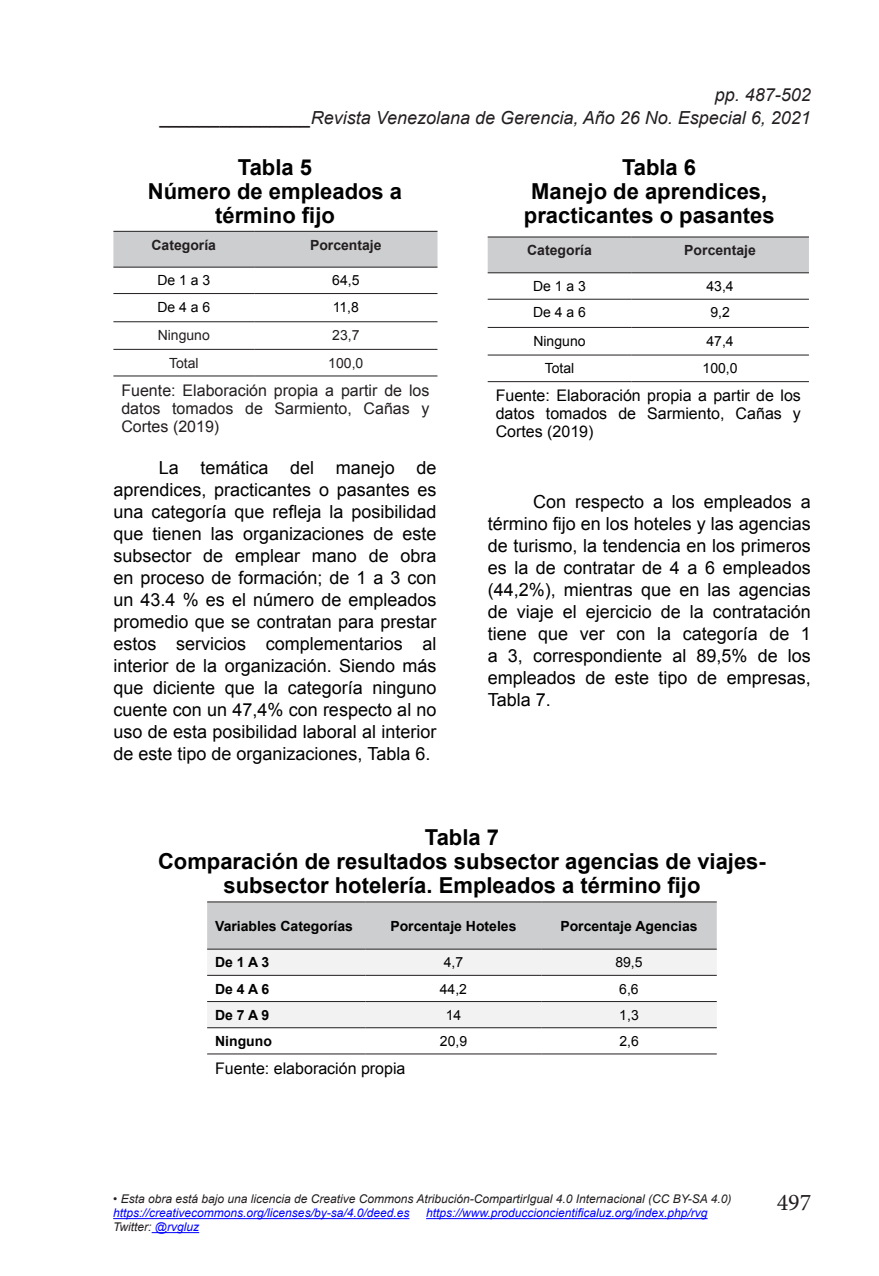
<style>
.page{position:relative;width:879px;height:1276px;background:#fff}
.page>*{position:absolute;margin:0;border:0;box-sizing:border-box;transform-origin:0 0}
.t1{font:24px "Minion Pro";color:#231f20}
.t2{font:700 22px/24px "Arial";color:#000;text-align:center}
.t3{font:18px/22px "Arial";color:#000;text-align:justify}
.t4{font:italic 18px "Arial";color:#231f20}
.t5{font:16px/18px "Arial";color:#000;text-align:justify}
.t6{font:16px/18px "Arial";color:#231f20;text-align:justify}
.t7{font:14px "Arial";color:#000}
.t8{font:700 14px "Arial";color:#000}
.t9{font:700 14px "Arial";color:#231f20}
.t10{font:14px "Arial";color:#231f20}
.t11{font:italic 12px "Arial";color:#231f20}
.t12{font:italic 12px "Arial";color:#00f}
.s1{color:#fff}
.s2{color:#00f}
</style>
<div class="page">
<hr style="left:113px;top:1218px;width:296px;height:1px;background:#00f">
<hr style="left:426px;top:1218px;width:281px;height:1px;background:#00f">
<hr style="left:152px;top:1232px;width:47px;height:1px;background:#00f">
<div style="left:113px;top:232px;width:324px;height:35px;background:#cdced0"></div>
<hr style="left:113px;top:231px;width:141px;height:1px;background:#231f20">
<hr style="left:254px;top:231px;width:183px;height:1px;background:#231f20">
<hr style="left:113px;top:267px;width:141px;height:1px;background:#231f20">
<hr style="left:254px;top:267px;width:183px;height:1px;background:#231f20">
<hr style="left:113px;top:293px;width:141px;height:1px;background:#231f20">
<hr style="left:254px;top:293px;width:183px;height:1px;background:#231f20">
<hr style="left:113px;top:321px;width:141px;height:1px;background:#231f20">
<hr style="left:254px;top:321px;width:183px;height:1px;background:#231f20">
<hr style="left:113px;top:349px;width:141px;height:1px;background:#231f20">
<hr style="left:254px;top:349px;width:183px;height:1px;background:#231f20">
<hr style="left:113px;top:375px;width:141px;height:1px;background:#231f20">
<hr style="left:254px;top:375px;width:183px;height:1px;background:#231f20">
<div style="left:488px;top:237px;width:321px;height:35px;background:#cdced0"></div>
<hr style="left:488px;top:236px;width:143px;height:1px;background:#231f20">
<hr style="left:631px;top:236px;width:178px;height:1px;background:#231f20">
<hr style="left:488px;top:272px;width:143px;height:1px;background:#231f20">
<hr style="left:631px;top:272px;width:178px;height:1px;background:#231f20">
<hr style="left:488px;top:299px;width:143px;height:1px;background:#231f20">
<hr style="left:631px;top:299px;width:178px;height:1px;background:#231f20">
<hr style="left:488px;top:327px;width:143px;height:1px;background:#231f20">
<hr style="left:631px;top:327px;width:178px;height:1px;background:#231f20">
<hr style="left:488px;top:354px;width:143px;height:1px;background:#231f20">
<hr style="left:631px;top:354px;width:178px;height:1px;background:#231f20">
<hr style="left:488px;top:381px;width:143px;height:1px;background:#231f20">
<hr style="left:631px;top:381px;width:178px;height:1px;background:#231f20">
<svg style="left:207px;top:902px;width:510px;height:125px"></svg>
<hr style="left:207px;top:901px;width:159px;height:1px;background:#231f20">
<hr style="left:366px;top:901px;width:175px;height:1px;background:#231f20">
<hr style="left:541px;top:901px;width:176px;height:1px;background:#231f20">
<hr style="left:207px;top:948px;width:159px;height:1px;background:#231f20">
<hr style="left:366px;top:948px;width:175px;height:1px;background:#231f20">
<hr style="left:541px;top:948px;width:176px;height:1px;background:#231f20">
<hr style="left:207px;top:975px;width:159px;height:1px;background:#231f20">
<hr style="left:366px;top:975px;width:175px;height:1px;background:#231f20">
<hr style="left:541px;top:975px;width:176px;height:1px;background:#231f20">
<hr style="left:207px;top:1001px;width:159px;height:1px;background:#231f20">
<hr style="left:366px;top:1001px;width:175px;height:1px;background:#231f20">
<hr style="left:541px;top:1001px;width:176px;height:1px;background:#231f20">
<hr style="left:207px;top:1027px;width:159px;height:1px;background:#231f20">
<hr style="left:366px;top:1027px;width:175px;height:1px;background:#231f20">
<hr style="left:541px;top:1027px;width:176px;height:1px;background:#231f20">
<hr style="left:207px;top:1053px;width:159px;height:1px;background:#231f20">
<hr style="left:366px;top:1053px;width:175px;height:1px;background:#231f20">
<hr style="left:541px;top:1053px;width:176px;height:1px;background:#231f20">
<p class="t4" style="left:715px;top:83px;width:98px">pp. 487-502</p>
<p class="t4" style="left:161px;top:106px;width:652px">_______________Revista Venezolana de Gerencia, Año 26 No. Especial 6, 2021</p>
<p class="t2" style="left:148px;top:156px;width:256px">Tabla 5<br>Número de empleados a término fijo</p>
<p class="t9" style="left:151px;top:235px;width:66px">Categoría</p>
<p class="t9" style="left:310px;top:235px;width:73px">Porcentaje</p>
<p class="t7" style="left:157px;top:271px;width:54px">De 1 a 3</p>
<p class="t7" style="left:332px;top:271px;width:29px">64,5</p>
<p class="t7" style="left:157px;top:298px;width:54px">De 4 a 6</p>
<p class="t7" style="left:333px;top:298px;width:28px">11,8</p>
<p class="t10" style="left:158px;top:326px;width:54px">Ninguno</p>
<p class="t10" style="left:332px;top:326px;width:29px">23,7</p>
<p class="t10" style="left:169px;top:353px;width:31px">Total</p>
<p class="t10" style="left:328px;top:353px;width:37px">100,0</p>
<p class="t6" style="left:121px;top:381px;width:309px">Fuente: Elaboración propia a partir de los datos tomados de Sarmiento, Cañas y Cortes (2019)</p>
<p class="t3" style="left:113px;top:456px;width:325px;text-indent:45px">La temática del manejo de aprendices, practicantes o pasantes es una categoría que refleja la posibilidad que tienen las organizaciones de este subsector de emplear mano de obra en proceso de formación; de 1 a 3 con un 43.4 % es el número de empleados promedio que se contratan para prestar estos servicios complementarios al interior de la organización. Siendo más que diciente que la categoría ninguno cuente con un 47,4% con respecto al no uso de esta posibilidad laboral al interior de este tipo de organizaciones, Tabla 6.</p>
<p class="t2" style="left:524px;top:156px;width:252px"><span class="s1">u</span> Tabla 6<br>Manejo de aprendices, practicantes o pasantes</p>
<p class="t9" style="left:527px;top:241px;width:66px">Categoría</p>
<p class="t9" style="left:684px;top:241px;width:73px">Porcentaje</p>
<p class="t7" style="left:533px;top:277px;width:54px">De 1 a 3</p>
<p class="t7" style="left:706px;top:277px;width:29px">43,4</p>
<p class="t7" style="left:533px;top:303px;width:54px">De 4 a 6</p>
<p class="t7" style="left:710px;top:303px;width:21px">9,2</p>
<p class="t7" style="left:533px;top:331px;width:54px">Ninguno</p>
<p class="t7" style="left:706px;top:331px;width:29px">47,4</p>
<p class="t7" style="left:545px;top:359px;width:31px">Total</p>
<p class="t7" style="left:702px;top:359px;width:37px">100,0</p>
<p class="t5" style="left:496px;top:387px;width:307px">Fuente: Elaboración propia a partir de los datos tomados de Sarmiento, Cañas y Cortes (2019)</p>
<p class="t3" style="left:488px;top:491px;width:325px;text-indent:45px">Con respecto a los empleados a término fijo en los hoteles y las agencias de turismo, la tendencia en los primeros es la de contratar de 4 a 6 empleados (44,2%), mientras que en las agencias de viaje el ejercicio de la contratación tiene que ver con la categoría de 1 a 3, correspondiente al 89,5% de los empleados de este tipo de empresas, Tabla 7.</p>
<p class="t2" style="left:158px;top:826px;width:609px">Tabla 7<br>Comparación de resultados subsector agencias de viajes&shy;subsector hotelería. Empleados a término fijo</p>
<p class="t8" style="left:215px;top:916px;width:139px">Variables Categorías</p>
<p class="t8" style="left:390px;top:916px;width:128px">Porcentaje Hoteles</p>
<p class="t8" style="left:560px;top:916px;width:139px">Porcentaje Agencias</p>
<p class="t8" style="left:215px;top:953px;width:56px">De 1 A 3</p>
<p class="t7" style="left:444px;top:953px;width:21px">4,7</p>
<p class="t7" style="left:615px;top:953px;width:29px">89,5</p>
<p class="t8" style="left:215px;top:979px;width:56px">De 4 A 6</p>
<p class="t7" style="left:440px;top:979px;width:29px">44,2</p>
<p class="t7" style="left:619px;top:979px;width:21px">6,6</p>
<p class="t8" style="left:215px;top:1005px;width:56px">De 7 A 9</p>
<p class="t7" style="left:446px;top:1005px;width:17px">14</p>
<p class="t7" style="left:619px;top:1005px;width:21px">1,3</p>
<p class="t8" style="left:215px;top:1031px;width:58px">Ninguno</p>
<p class="t7" style="left:440px;top:1032px;width:29px">20,9</p>
<p class="t7" style="left:619px;top:1032px;width:21px">2,6</p>
<p class="t5" style="left:215px;top:1059px;width:192px">Fuente: elaboración propia</p>
<p class="t11" style="left:113px;top:1191px;width:620px">• Esta obra está bajo una licencia de Creative Commons Atribución-CompartirIgual 4.0 Internacional (CC BY-SA 4.0)</p>
<p class="t12" style="left:113px;top:1205px;width:298px">https://creativecommons.org/licenses/by-sa/4.0/deed.es</p>
<p class="t12" style="left:426px;top:1205px;width:283px">https://www.produccioncientificaluz.org/index.php/rvg</p>
<p class="t11" style="left:113px;top:1219px;width:87px">Twitter: <span class="s2">@rvgluz</span></p>
<h1 class="t1" style="left:777px;top:1186px;width:36px">497</h1>
</div>
